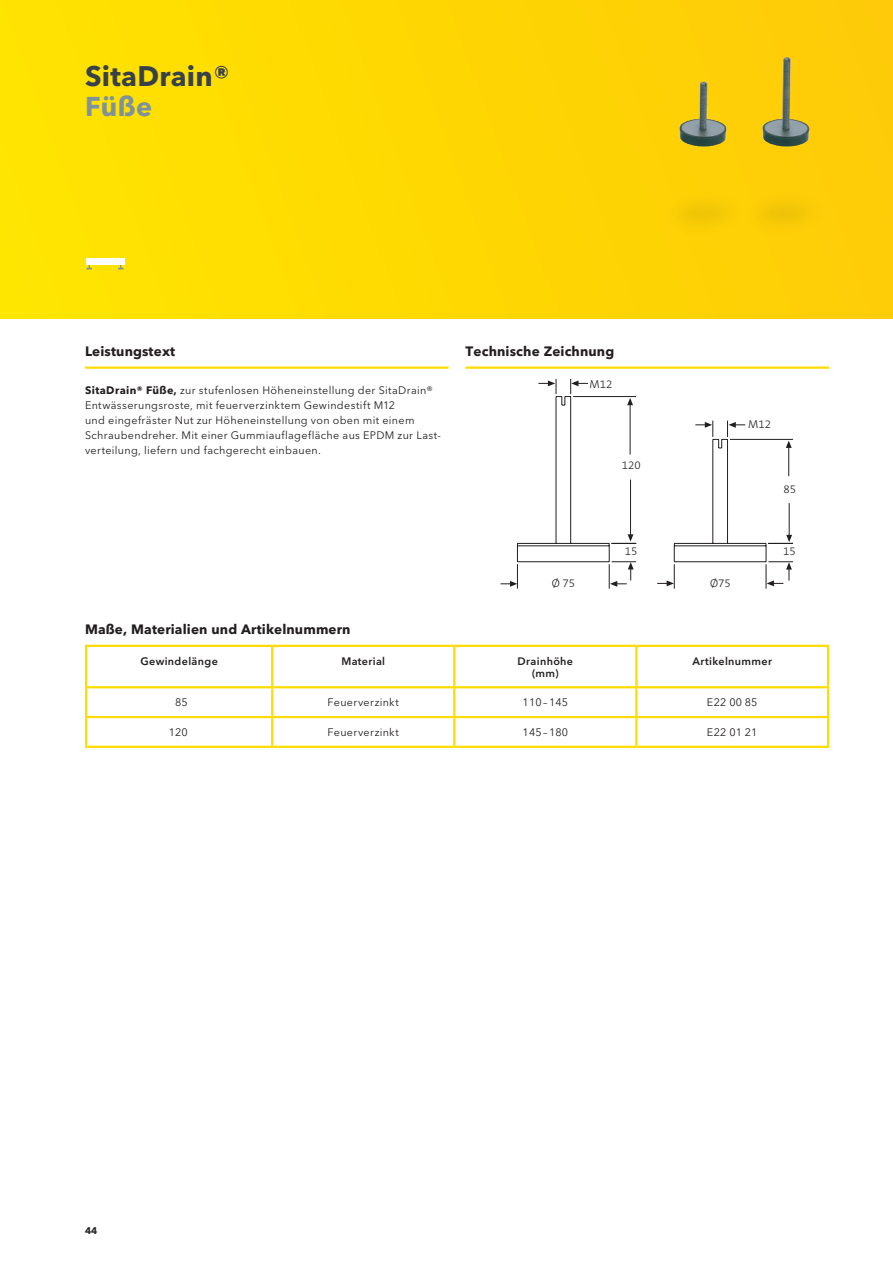
<style>
.page{position:relative;width:893px;height:1263px;background:#fff}
.page>*{position:absolute;margin:0;border:0;box-sizing:border-box;transform-origin:0 0}
.t1{font:700 28.05px "Avenir Next W1 G";letter-spacing:.01em;color:#38404a}
.t2{font:700 27px "Avenir Next W1 G";color:#7d929c}
.t3{font:700 13.5px "Avenir Next W1 G";letter-spacing:.01em;color:#231f20}
.t4{font:300 11.55px "The Sans B3";color:#231f20}
.t5{font:10.8px/15px "Avenir Next W1 G";letter-spacing:.03em;color:#231f20}
.t6{font:600 10.8px/12px "Avenir Next W1 G";letter-spacing:.03em;color:#231f20;text-align:center}
.t7{font:700 9.6px "Avenir Next W1 G";color:#231f20}
.s1{font-weight:700}
</style>
<div class="page">
<hr style="left:892px;top:0;width:1px;height:1263px;background:#b6c6cf">
<div style="left:0;top:0;width:893px;height:319px;background:linear-gradient(to right,#ffe400,#fecb07)"></div>
<hr style="left:517px;top:543px;width:46px;height:1px;background:#231f20">
<hr style="left:563px;top:543px;width:46px;height:1px;background:#231f20">
<hr style="left:517px;top:545px;width:46px;height:1px;background:#231f20">
<hr style="left:563px;top:545px;width:46px;height:1px;background:#231f20">
<hr style="left:517px;top:561px;width:46px;height:1px;background:#231f20">
<hr style="left:563px;top:561px;width:46px;height:1px;background:#231f20">
<hr style="left:556px;top:397px;width:1px;height:146px;background:#231f20">
<hr style="left:570px;top:397px;width:1px;height:146px;background:#231f20">
<hr style="left:674px;top:543px;width:46px;height:1px;background:#231f20">
<hr style="left:720px;top:543px;width:46px;height:1px;background:#231f20">
<hr style="left:674px;top:545px;width:46px;height:1px;background:#231f20">
<hr style="left:720px;top:545px;width:46px;height:1px;background:#231f20">
<hr style="left:674px;top:561px;width:46px;height:1px;background:#231f20">
<hr style="left:720px;top:561px;width:46px;height:1px;background:#231f20">
<hr style="left:712px;top:439px;width:1px;height:104px;background:#231f20">
<hr style="left:727px;top:439px;width:1px;height:104px;background:#231f20">
<hr style="left:573px;top:396px;width:63px;height:1px;background:#231f20">
<hr style="left:730px;top:439px;width:63px;height:1px;background:#231f20">
<svg style="left:695px;top:421px;width:50px;height:28px"></svg>
<svg style="left:538px;top:379px;width:50px;height:27px"></svg>
<hr style="left:630px;top:479px;width:1px;height:56px;background:#231f20">
<hr style="left:630px;top:405px;width:1px;height:49px;background:#231f20">
<svg style="left:627px;top:398px;width:6px;height:7px"></svg>
<hr style="left:789px;top:503px;width:1px;height:32px;background:#231f20">
<svg style="left:786px;top:441px;width:6px;height:35px"></svg>
<svg style="left:609px;top:534px;width:27px;height:55px"></svg>
<svg style="left:501px;top:544px;width:17px;height:45px"></svg>
<svg style="left:766px;top:535px;width:27px;height:54px"></svg>
<svg style="left:657px;top:543px;width:18px;height:46px"></svg>
<img style="left:638px;top:24px;width:214px;height:253px">
<hr style="left:85px;top:366px;width:364px;height:3px;background:#ffdc01">
<hr style="left:466px;top:366px;width:363px;height:3px;background:#ffdc01">
<hr style="left:85px;top:647px;width:2px;height:39px;background:#ffdc01">
<hr style="left:85px;top:645px;width:187px;height:2px;background:#ffdc01">
<hr style="left:271px;top:647px;width:2px;height:39px;background:#ffdc01">
<hr style="left:272px;top:645px;width:182px;height:2px;background:#ffdc01">
<hr style="left:453px;top:647px;width:2px;height:39px;background:#ffdc01">
<hr style="left:454px;top:645px;width:182px;height:2px;background:#ffdc01">
<hr style="left:636px;top:645px;width:193px;height:2px;background:#ffdc01">
<hr style="left:635px;top:647px;width:3px;height:39px;background:#ffdc01">
<hr style="left:827px;top:647px;width:2px;height:39px;background:#ffdc01">
<hr style="left:85px;top:688px;width:2px;height:28px;background:#ffdc01">
<hr style="left:85px;top:718px;width:2px;height:28px;background:#ffdc01">
<hr style="left:85px;top:686px;width:187px;height:2px;background:#ffdc01">
<hr style="left:85px;top:716px;width:187px;height:2px;background:#ffdc01">
<hr style="left:85px;top:746px;width:187px;height:2px;background:#ffdc01">
<hr style="left:271px;top:688px;width:2px;height:28px;background:#ffdc01">
<hr style="left:271px;top:718px;width:2px;height:28px;background:#ffdc01">
<hr style="left:272px;top:686px;width:182px;height:2px;background:#ffdc01">
<hr style="left:272px;top:716px;width:182px;height:2px;background:#ffdc01">
<hr style="left:272px;top:746px;width:182px;height:2px;background:#ffdc01">
<hr style="left:453px;top:688px;width:2px;height:28px;background:#ffdc01">
<hr style="left:453px;top:718px;width:2px;height:28px;background:#ffdc01">
<hr style="left:454px;top:686px;width:182px;height:2px;background:#ffdc01">
<hr style="left:636px;top:686px;width:193px;height:2px;background:#ffdc01">
<hr style="left:635px;top:688px;width:3px;height:28px;background:#ffdc01">
<hr style="left:827px;top:688px;width:2px;height:28px;background:#ffdc01">
<hr style="left:635px;top:718px;width:3px;height:28px;background:#ffdc01">
<hr style="left:827px;top:718px;width:2px;height:28px;background:#ffdc01">
<hr style="left:454px;top:716px;width:182px;height:2px;background:#ffdc01">
<hr style="left:636px;top:716px;width:193px;height:2px;background:#ffdc01">
<hr style="left:454px;top:746px;width:182px;height:2px;background:#ffdc01">
<hr style="left:636px;top:746px;width:193px;height:2px;background:#ffdc01">
<svg style="left:118px;top:265px;width:6px;height:4px"></svg>
<svg style="left:86px;top:265px;width:6px;height:4px"></svg>
<div style="left:86px;top:259px;width:38px;height:6px;background:#fff"></div>
<h1 class="t1" style="left:85px;top:59px;width:146px">SitaDrain®</h1>
<h2 class="t2" style="left:85px;top:90px;width:69px">Füße</h2>
<p class="t3" style="left:85px;top:343px;width:92px">Leistungstext</p>
<p class="t3" style="left:466px;top:343px;width:150px">Technische Zeichnung</p>
<p class="t5" style="left:85px;top:383px;width:357px"><span class="s1">SitaDrain® Füße,</span> zur stufenlosen Höheneinstellung der SitaDrain® Entwässerungsroste, mit feuerverzinktem Gewindestift M12<br>und eingefräster Nut zur Höheneinstellung von oben mit einem Schraubendreher. Mit einer Gummiauflagefläche aus EPDM zur Last&shy;verteilung, liefern und fachgerecht einbauen.</p>
<p class="t4" style="left:589px;top:377px;width:24px">M12</p>
<p class="t4" style="left:622px;top:459px;width:20px">120</p>
<p class="t4" style="left:748px;top:417px;width:24px">M12</p>
<p class="t4" style="left:783px;top:482px;width:14px">85</p>
<p class="t4" style="left:625px;top:545px;width:14px">15</p>
<p class="t4" style="left:783px;top:545px;width:14px">15</p>
<p class="t3" style="left:85px;top:621px;width:267px">Maße, Materialien und Artikelnummern</p>
<p class="t4" style="left:552px;top:577px;width:25px">Ø 75</p>
<p class="t4" style="left:710px;top:576px;width:22px">Ø75</p>
<p class="t6" style="left:140px;top:655px;width:79px">Gewindelänge</p>
<p class="t6" style="left:341px;top:655px;width:45px">Material</p>
<p class="t6" style="left:518px;top:655px;width:57px">Drainhöhe (mm)</p>
<p class="t6" style="left:692px;top:655px;width:81px">Artikelnummer</p>
<p class="t5" style="left:175px;top:695px;width:14px">85</p>
<p class="t5" style="left:328px;top:695px;width:73px">Feuerverzinkt</p>
<p class="t5" style="left:523px;top:695px;width:47px">110–145</p>
<p class="t5" style="left:707px;top:695px;width:52px">E22 00 85</p>
<p class="t5" style="left:169px;top:725px;width:21px">120</p>
<p class="t5" style="left:328px;top:725px;width:73px">Feuerverzinkt</p>
<p class="t5" style="left:523px;top:725px;width:47px">145–180</p>
<p class="t5" style="left:707px;top:725px;width:52px">E22 01 21</p>
<p class="t7" style="left:85px;top:1225px;width:14px">44</p>
</div>
